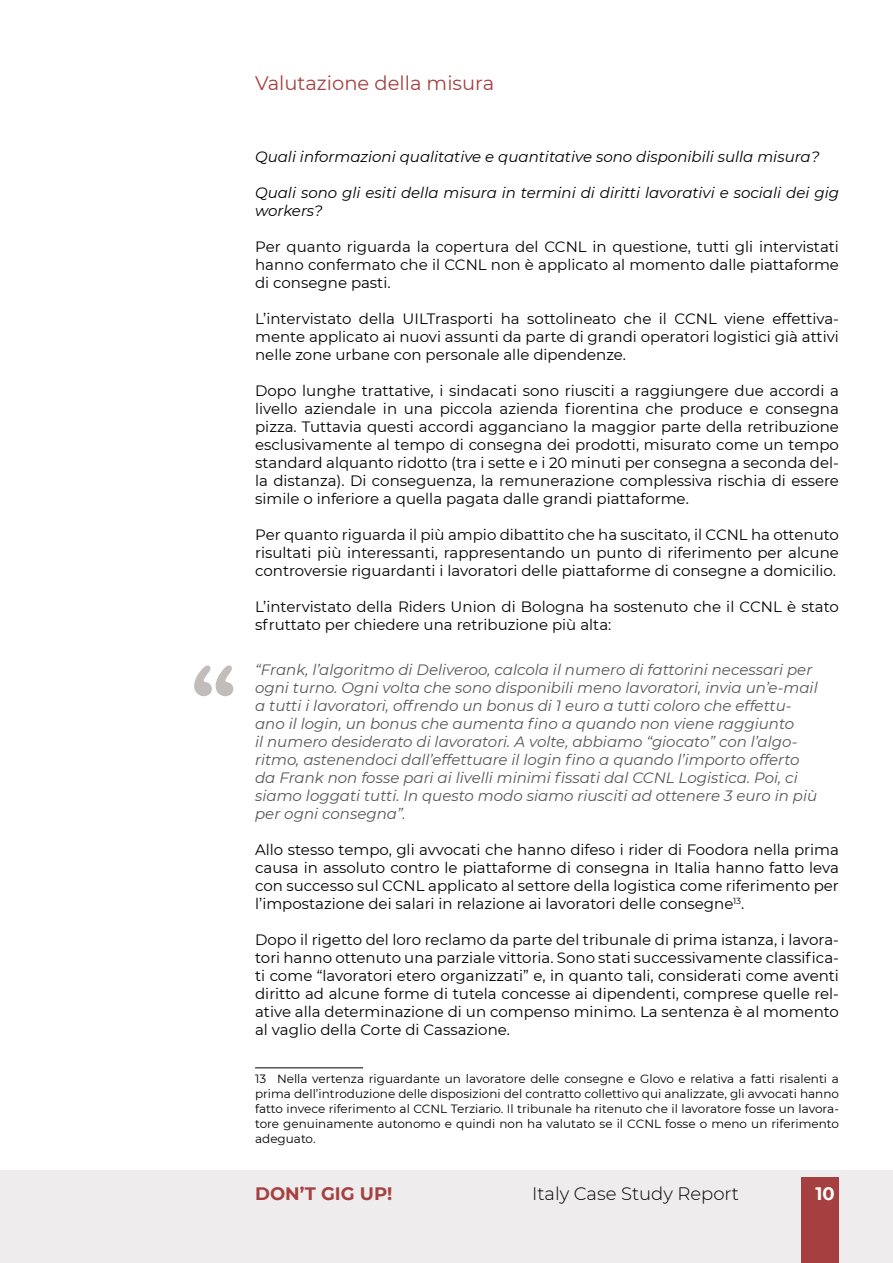
<style>
.page{position:relative;width:893px;height:1263px;background:#fff}
.page>*{position:absolute;margin:0;border:0;box-sizing:border-box;transform-origin:0 0}
.t1{font:700 72px "American Typewriter";color:#c2bdba;scale:1.17 1}
.t2{font:19.5px "Montserrat";color:#a54041}
.t3{font:300 18px "Montserrat";color:#000}
.t4{font:700 18px "Montserrat";color:#a64040}
.t5{font:700 18px "Montserrat";color:#fff}
.t6{font:15px/18px "Montserrat";color:#000;text-align:justify}
.t7{font:italic 15px/18px "Montserrat";color:#575756}
.t8{font:italic 15px/18px "Montserrat";color:#000}
.t9{font:12px/15px "Montserrat";color:#000;text-align:justify}
</style>
<div class="page">
<div style="left:0;top:1170px;width:893px;height:93px;background:#eeecec"></div>
<div style="left:801px;top:1177px;width:38px;height:86px;background:#a64040"></div>
<hr style="left:255px;top:1067px;width:108px;height:1px;background:#000">
<h2 class="t2" style="left:255px;top:70px;width:241px">Valutazione della misura</h2>
<h1 class="t1" style="left:189px;top:628px;width:43px">“</h1>
<p class="t8" style="left:255px;top:147px;width:566px">Quali informazioni qualitative e quantitative sono disponibili sulla misura?</p>
<p class="t8" style="left:255px;top:183px;width:585px">Quali sono gli esiti della misura in termini di diritti lavorativi e sociali dei gig workers?</p>
<p class="t6" style="left:255px;top:237px;width:585px">Per quanto riguarda la copertura del CCNL in questione, tutti gli intervistati hanno confermato che il CCNL non è applicato al momento dalle piattaforme di consegne pasti.</p>
<p class="t6" style="left:255px;top:309px;width:585px">L’intervistato della UILTrasporti ha sottolineato che il CCNL viene effettiva&shy;mente applicato ai nuovi assunti da parte di grandi operatori logistici già attivi nelle zone urbane con personale alle dipendenze.</p>
<p class="t6" style="left:255px;top:381px;width:585px">Dopo lunghe trattative, i sindacati sono riusciti a raggiungere due accordi a livello aziendale in una piccola azienda fiorentina che produce e consegna pizza. Tuttavia questi accordi agganciano la maggior parte della retribuzione esclusivamente al tempo di consegna dei prodotti, misurato come un tempo standard alquanto ridotto (tra i sette e i 20 minuti per consegna a seconda del&shy;la distanza). Di conseguenza, la remunerazione complessiva rischia di essere simile o inferiore a quella pagata dalle grandi piattaforme.</p>
<p class="t6" style="left:255px;top:525px;width:585px">Per quanto riguarda il più ampio dibattito che ha suscitato, il CCNL ha ottenuto risultati più interessanti, rappresentando un punto di riferimento per alcune controversie riguardanti i lavoratori delle piattaforme di consegne a domicilio.</p>
<p class="t6" style="left:255px;top:597px;width:585px">L’intervistato della Riders Union di Bologna ha sostenuto che il CCNL è stato sfruttato per chiedere una retribuzione più alta:</p>
<p class="t7" style="left:255px;top:660px;width:564px">“Frank, l’algoritmo di Deliveroo, calcola il numero di fattorini necessari per ogni turno. Ogni volta che sono disponibili meno lavoratori, invia un’e-mail a tutti i lavoratori, offrendo un bonus di 1 euro a tutti coloro che effettu&shy;ano il login, un bonus che aumenta fino a quando non viene raggiunto<br>il numero desiderato di lavoratori. A volte, abbiamo “giocato” con l’algo&shy;ritmo, astenendoci dall’effettuare il login fino a quando l’importo offerto da Frank non fosse pari ai livelli minimi fissati dal CCNL Logistica. Poi, ci siamo loggati tutti. In questo modo siamo riusciti ad ottenere 3 euro in più per ogni consegna”.</p>
<p class="t6" style="left:255px;top:840px;width:585px">Allo stesso tempo, gli avvocati che hanno difeso i rider di Foodora nella prima causa in assoluto contro le piattaforme di consegna in Italia hanno fatto leva con successo sul CCNL applicato al settore della logistica come riferimento per l’impostazione dei salari in relazione ai lavoratori delle consegne<sup>13</sup>.</p>
<p class="t6" style="left:255px;top:930px;width:585px">Dopo il rigetto del loro reclamo da parte del tribunale di prima istanza, i lavora&shy;tori hanno ottenuto una parziale vittoria. Sono stati successivamente classifica&shy;ti come “lavoratori etero organizzati” e, in quanto tali, considerati come aventi diritto ad alcune forme di tutela concesse ai dipendenti, comprese quelle rel&shy;ative alla determinazione di un compenso minimo. La sentenza è al momento al vaglio della Corte di Cassazione.</p>
<p class="t9" style="left:255px;top:1071px;width:585px">13 Nella vertenza riguardante un lavoratore delle consegne e Glovo e relativa a fatti risalenti a prima dell’introduzione delle disposizioni del contratto collettivo qui analizzate, gli avvocati hanno fatto invece riferimento al CCNL Terziario. Il tribunale ha ritenuto che il lavoratore fosse un lavora&shy;tore genuinamente autonomo e quindi non ha valutato se il CCNL fosse o meno un riferimento adeguato.</p>
<p class="t4" style="left:255px;top:1181px;width:139px">DON’T GIG UP!</p>
<p class="t3" style="left:532px;top:1182px;width:208px">Italy Case Study Report</p>
<p class="t5" style="left:815px;top:1181px;width:21px">10</p>
</div>
